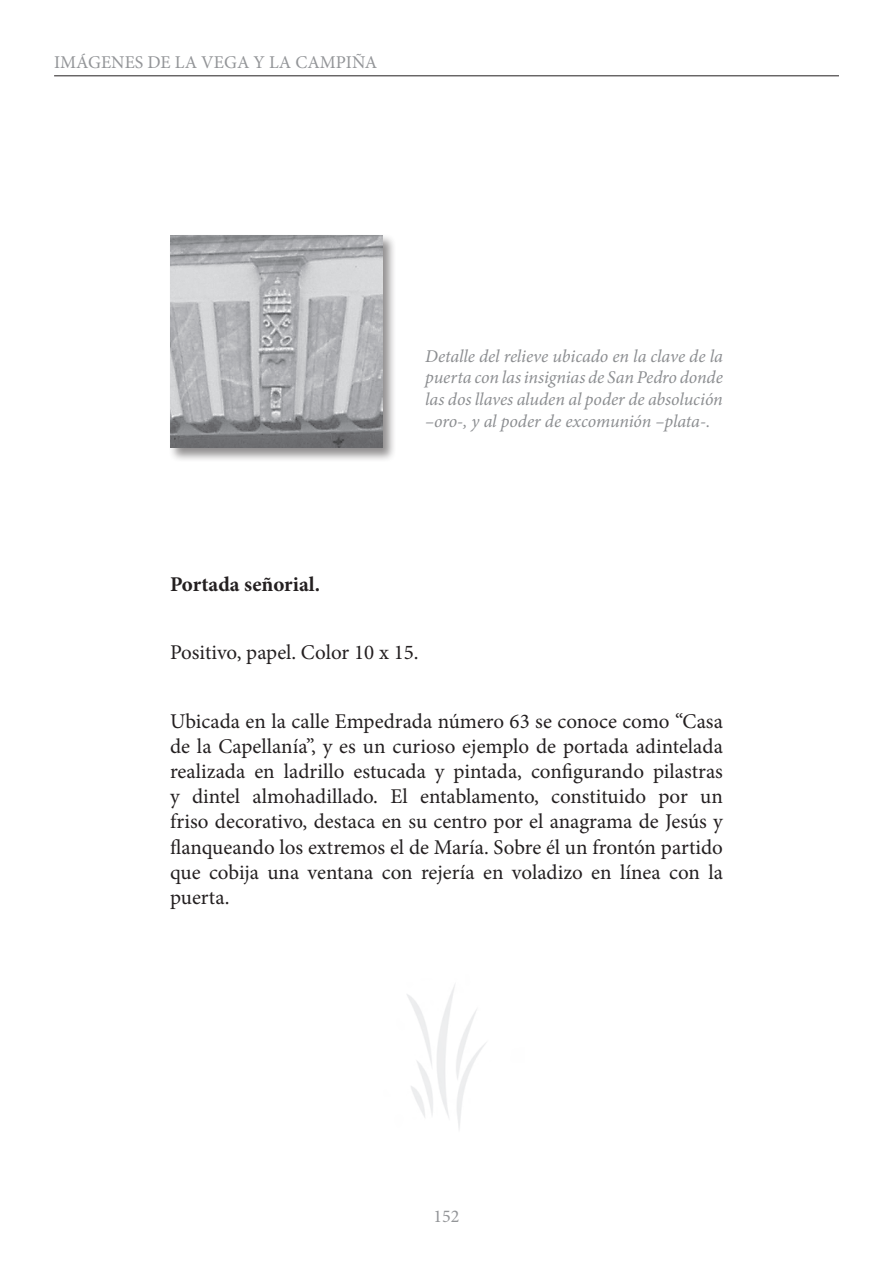
<style>
.page{position:relative;width:893px;height:1263px;background:#fff}
.page>*{position:absolute;margin:0;border:0;box-sizing:border-box;transform-origin:0 0}
.Normal_copy2{font:21px/25.2px "Minion Pro";color:#231f20;text-align:justify}
.Normal_copy2-2{font:700 21px "Minion Pro";color:#231f20}
.Paragraph_Style_1{font:italic 18px/21.6px "Minion Pro";letter-spacing:-.005em;color:#8c8e91;text-align:justify}
.t1{font:18px "Minion Pro";color:#939598}
</style>
<div class="page">
<hr style="left:54px;top:75px;width:785px;height:1px;background:#231f20">
<div style="left:168px;top:233px;width:236px;height:236px;background:#231f20;opacity:.5"></div>
<img style="left:170px;top:235px;width:213px;height:213px">
<p class="t1" style="left:54px;top:50px;width:325px">IMÁGENES DE LA VEGA Y LA CAMPIÑA</p>
<p class="Normal_copy2-2" style="left:170px;top:569px;width:151px">Portada señorial.</p>
<p class="Paragraph_Style_1" style="left:425px;top:345px;width:299px">Detalle del relieve ubicado en la clave de la puerta con las insignias de San Pedro donde las dos llaves aluden al poder de absolución –oro-, y al poder de excomunión –plata-.</p>
<p class="Normal_copy2" style="left:170px;top:640px;width:250px">Positivo, papel. Color 10 x 15.</p>
<p class="Normal_copy2" style="left:170px;top:708px;width:554px">Ubicada en la calle Empedrada número 63 se conoce como “Casa de la Capellanía”, y es un curioso ejemplo de portada adintelada realizada en ladrillo estucada y pintada, configurando pilastras y dintel almohadillado. El entablamento, constituido por un friso decorativo, destaca en su centro por el anagrama de Jesús y flanqueando los extremos el de María. Sobre él un frontón partido que cobija una ventana con rejería en voladizo en línea con la puerta.</p>
<p class="t1" style="left:433px;top:1204px;width:27px">152</p>
</div>
